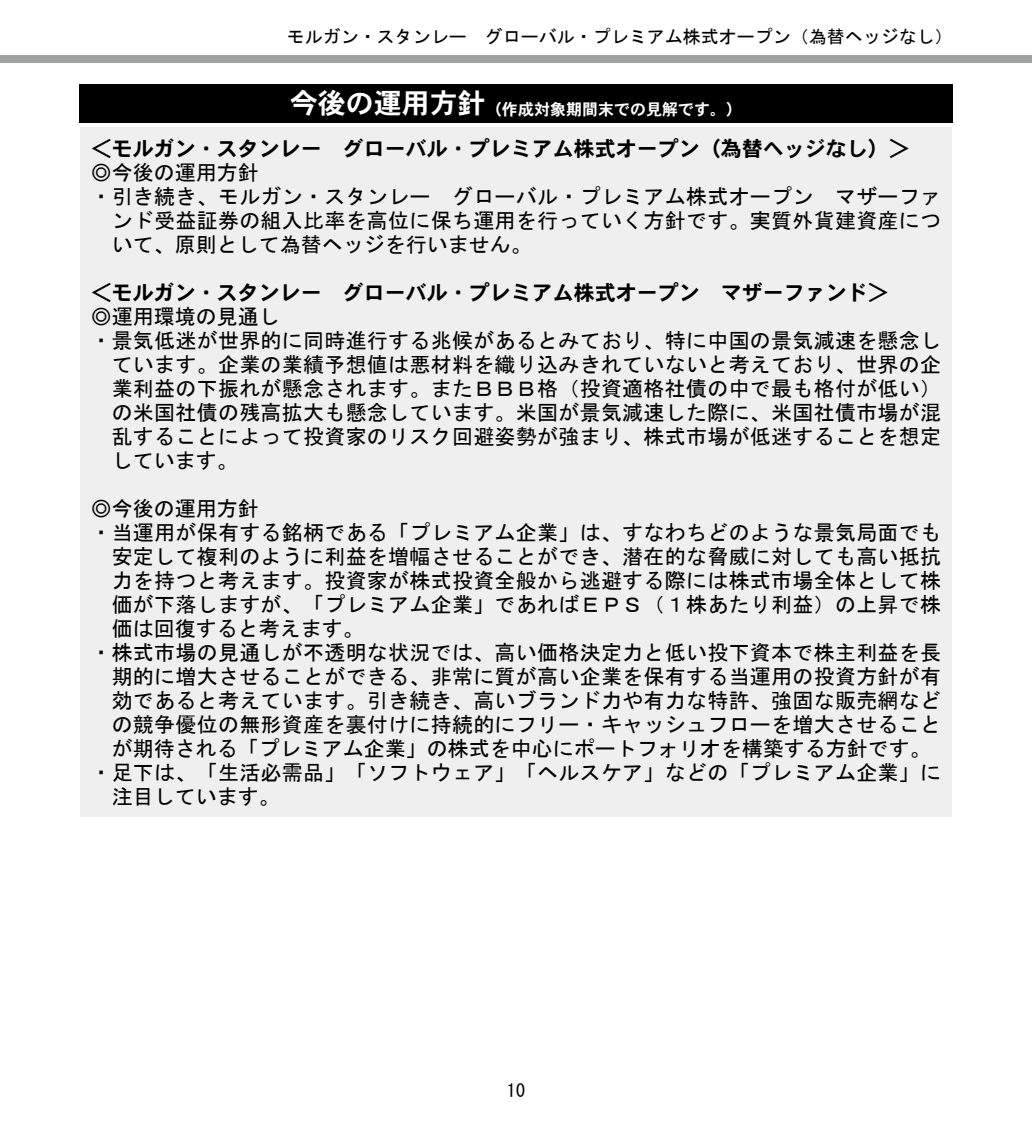
<style>
.page{position:relative;width:1032px;height:1134px;background:#fff}
.page>*{position:absolute;margin:0;border:0;box-sizing:border-box;transform-origin:0 0}
.t1{font:21px "MS Gothic";letter-spacing:.015em;color:#000}
.t2{font:21px "DFHS Gothic W7 WIN RKSJ H";color:#000}
.t3{font:18px "MS Gothic";color:#000}
.t4{font:16px "DFHS Gothic W7 WIN RKSJ H";color:#fff}
.s1{font-size:28px}
</style>
<div class="page">
<div style="left:0;top:56px;width:1032px;height:7px;background:#9fa0a0"></div>
<div style="left:79px;top:84px;width:873px;height:38px;background:#000"></div>
<div style="left:80px;top:128px;width:872px;height:689px;background:#efefef"></div>
<p class="t3" style="left:287px;top:27px;width:668px">モルガン・スタンレー　グローバル・プレミアム株式オープン（為替ヘッジなし）</p>
<p class="t4" style="left:290px;top:101px;width:453px"><span class="s1">今後の運用方針</span>（作成対象期間末での見解です。）</p>
<p class="t2" style="left:91px;top:138px;width:821px">＜モルガン・スタンレー　グローバル・プレミアム株式オープン（為替ヘッジなし）＞</p>
<p class="t1" style="left:91px;top:162px;width:170px">◎今後の運用方針</p>
<p class="t1" style="left:91px;top:186px;width:852px">・引き続き、モルガン・スタンレー　グローバル・プレミアム株式オープン　マザーファ</p>
<p class="t1" style="left:112px;top:210px;width:831px">ンド受益証券の組入比率を高位に保ち運用を行っていく方針です。実質外貨建資産につ</p>
<p class="t1" style="left:112px;top:234px;width:422px">いて、原則として為替ヘッジを行いません。</p>
<p class="t2" style="left:91px;top:282px;width:800px">＜モルガン・スタンレー　グローバル・プレミアム株式オープン　マザーファンド＞</p>
<p class="t1" style="left:91px;top:306px;width:191px">◎運用環境の見通し</p>
<p class="t1" style="left:91px;top:330px;width:852px">・景気低迷が世界的に同時進行する兆候があるとみており、特に中国の景気減速を懸念し</p>
<p class="t1" style="left:112px;top:354px;width:831px">ています。企業の業績予想値は悪材料を織り込みきれていないと考えており、世界の企</p>
<p class="t1" style="left:112px;top:378px;width:831px">業利益の下振れが懸念されます。またＢＢＢ格（投資適格社債の中で最も格付が低い）</p>
<p class="t1" style="left:112px;top:402px;width:831px">の米国社債の残高拡大も懸念しています。米国が景気減速した際に、米国社債市場が混</p>
<p class="t1" style="left:112px;top:426px;width:831px">乱することによって投資家のリスク回避姿勢が強まり、株式市場が低迷することを想定</p>
<p class="t1" style="left:112px;top:450px;width:128px">しています。</p>
<p class="t1" style="left:91px;top:498px;width:170px">◎今後の運用方針</p>
<p class="t1" style="left:91px;top:522px;width:852px">・当運用が保有する銘柄である「プレミアム企業」は、すなわちどのような景気局面でも</p>
<p class="t1" style="left:112px;top:546px;width:831px">安定して複利のように利益を増幅させることができ、潜在的な脅威に対しても高い抵抗</p>
<p class="t1" style="left:112px;top:570px;width:831px">力を持つと考えます。投資家が株式投資全般から逃避する際には株式市場全体として株</p>
<p class="t1" style="left:112px;top:594px;width:831px">価が下落しますが、「プレミアム企業」であればＥＰＳ（１株あたり利益）の上昇で株</p>
<p class="t1" style="left:112px;top:618px;width:254px">価は回復すると考えます。</p>
<p class="t1" style="left:91px;top:642px;width:852px">・株式市場の見通しが不透明な状況では、高い価格決定力と低い投下資本で株主利益を長</p>
<p class="t1" style="left:112px;top:666px;width:831px">期的に増大させることができる、非常に質が高い企業を保有する当運用の投資方針が有</p>
<p class="t1" style="left:112px;top:690px;width:831px">効であると考えています。引き続き、高いブランド力や有力な特許、強固な販売網など</p>
<p class="t1" style="left:112px;top:714px;width:831px">の競争優位の無形資産を裏付けに持続的にフリー・キャッシュフローを増大させること</p>
<p class="t1" style="left:112px;top:738px;width:821px">が期待される「プレミアム企業」の株式を中心にポートフォリオを構築する方針です。</p>
<p class="t1" style="left:91px;top:762px;width:852px">・足下は、「生活必需品」「ソフトウェア」「ヘルスケア」などの「プレミアム企業」に</p>
<p class="t1" style="left:112px;top:786px;width:170px">注目しています。</p>
<p class="t3" style="left:507px;top:1081px;width:19px">10</p>
</div>
